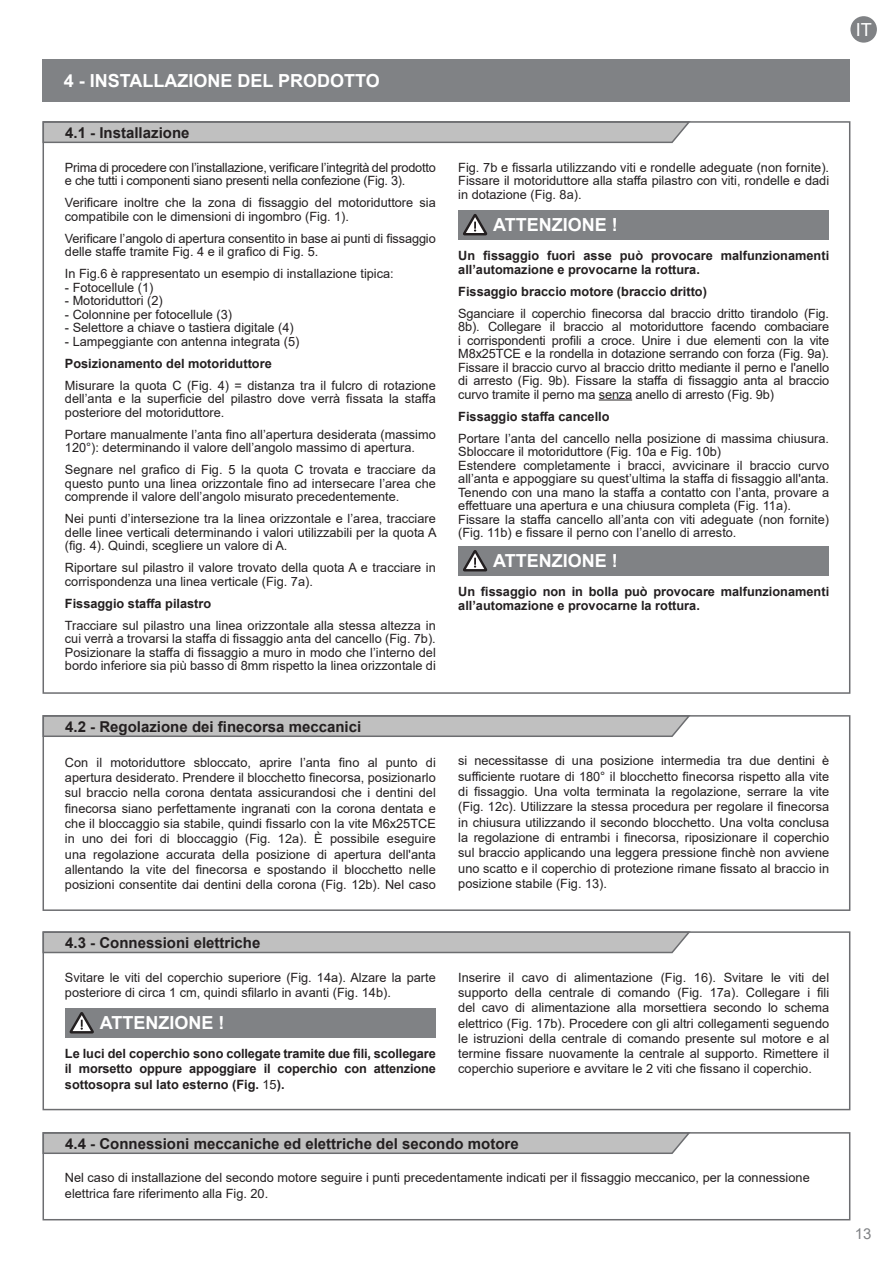
<style>
.page{position:relative;width:893px;height:1263px;background:#fff}
.page>*{position:absolute;margin:0;border:0;box-sizing:border-box;transform-origin:0 0}
.t1{font:700 18px "Arial";color:#fff}
.t2{font:18px "Arial";color:#fff}
.t3{font:700 15px "Arial";color:#231f20}
.t4{font:15px "Arial";color:#808285}
.t5{font:12.75px/13.5px "Arial";color:#231f20;text-align:justify}
.t6{font:700 12.75px/15.3px "Arial";color:#231f20}
.t7{font:12.75px/13.5px "Arial";letter-spacing:-.02em;color:#231f20}
.s1{font-weight:400}
</style>
<div class="page">
<div style="left:850px;top:16px;width:27px;height:27px;background:#808285;border-radius:50%"></div>
<div style="left:43px;top:60px;width:807px;height:42px;background:#808285"></div>
<svg style="left:42px;top:121px;width:647px;height:23px;background:#b6b6b7"></svg>
<svg style="left:42px;top:715px;width:646px;height:23px;background:#bdbdbd"></svg>
<svg style="left:42px;top:931px;width:647px;height:23px;background:#bcbcbc"></svg>
<svg style="left:42px;top:1132px;width:646px;height:23px;background:#bdbdbd"></svg>
<hr style="left:599px;top:399px;width:33px;height:1px;background:#231f20">
<div style="left:458px;top:210px;width:371px;height:30px;background:#808285"></div>
<svg style="left:463px;top:214px;width:24px;height:21px"></svg>
<div style="left:458px;top:546px;width:371px;height:30px;background:#808285"></div>
<svg style="left:463px;top:550px;width:24px;height:21px"></svg>
<div style="left:65px;top:1008px;width:371px;height:30px;background:#808285"></div>
<svg style="left:70px;top:1012px;width:24px;height:21px"></svg>
<div style="left:43px;top:715px;width:807px;height:196px;border:2px solid #6c6d70"></div>
<div style="left:43px;top:931px;width:807px;height:179px;border:2px solid #6c6d70"></div>
<div style="left:43px;top:1132px;width:807px;height:88px;border:2px solid #6c6d70"></div>
<p class="t1" style="left:64px;top:68px;width:318px">4 - INSTALLAZIONE DEL PRODOTTO</p>
<p class="t3" style="left:65px;top:122px;width:126px">4.1 - Installazione</p>
<p class="t7" style="left:65px;top:160px;width:372px">Prima di procedere con l’installazione, verificare l’integrità del prodotto e che tutti i componenti siano presenti nella confezione (Fig. 3).</p>
<p class="t5" style="left:65px;top:196px;width:372px">Verificare inoltre che la zona di fissaggio del motoriduttore sia compatibile con le dimensioni di ingombro (Fig. 1).</p>
<p class="t5" style="left:65px;top:231px;width:372px">Verificare l’angolo di apertura consentito in base ai punti di fissaggio delle staffe tramite Fig. 4 e il grafico di Fig. 5.</p>
<p class="t5" style="left:65px;top:267px;width:330px">In Fig.6 è rappresentato un esempio di installazione tipica:</p>
<p class="t5" style="left:65px;top:280px;width:90px">- Fotocellule (1)</p>
<p class="t5" style="left:65px;top:294px;width:99px">- Motoriduttori (2)</p>
<p class="t5" style="left:65px;top:307px;width:169px">- Colonnine per fotocellule (3)</p>
<p class="t5" style="left:65px;top:321px;width:230px">- Selettore a chiave o tastiera digitale (4)</p>
<p class="t5" style="left:65px;top:334px;width:236px">- Lampeggiante con antenna integrata (5)</p>
<p class="t6" style="left:65px;top:356px;width:208px">Posizionamento del motoriduttore</p>
<p class="t5" style="left:65px;top:378px;width:372px">Misurare la quota C (Fig. 4) = distanza tra il fulcro di rotazione dell’anta e la superficie del pilastro dove verrà fissata la staffa posteriore del motoriduttore.</p>
<p class="t5" style="left:65px;top:427px;width:372px">Portare manualmente l’anta fino all’apertura desiderata (massimo<br>120°): determinando il valore dell’angolo massimo di apertura.</p>
<p class="t5" style="left:65px;top:463px;width:372px">Segnare nel grafico di Fig. 5 la quota C trovata e tracciare da questo punto una linea orizzontale fino ad intersecare l’area che comprende il valore dell’angolo misurato precedentemente.</p>
<p class="t5" style="left:65px;top:512px;width:373px">Nei punti d’intersezione tra la linea orizzontale e l’area, tracciare delle linee verticali determinando i valori utilizzabili per la quota A (fig. 4). Quindi, scegliere un valore di A.</p>
<p class="t5" style="left:65px;top:561px;width:372px">Riportare sul pilastro il valore trovato della quota A e tracciare in corrispondenza una linea verticale (Fig. 7a).</p>
<p class="t6" style="left:65px;top:596px;width:148px">Fissaggio staffa pilastro</p>
<p class="t5" style="left:65px;top:618px;width:372px">Tracciare sul pilastro una linea orizzontale alla stessa altezza in cui verrà a trovarsi la staffa di fissaggio anta del cancello (Fig. 7b).<br>Posizionare la staffa di fissaggio a muro in modo che l’interno del bordo inferiore sia più basso di 8mm rispetto la linea orizzontale di</p>
<p class="t3" style="left:65px;top:716px;width:297px">4.2 - Regolazione dei finecorsa meccanici</p>
<p class="t5" style="left:458px;top:160px;width:372px">Fig. 7b e fissarla utilizzando viti e rondelle adeguate (non fornite).<br>Fissare il motoriduttore alla staffa pilastro con viti, rondelle e dadi in dotazione (Fig. 8a).</p>
<p class="t1" style="left:493px;top:212px;width:126px">ATTENZIONE !</p>
<p class="t6" style="left:458px;top:249px;width:372px;line-height:13.5px">Un fissaggio fuori asse può provocare malfunzionamenti all’automazione e provocarne la rottura.</p>
<p class="t6" style="left:458px;top:284px;width:250px">Fissaggio braccio motore (braccio dritto)</p>
<p class="t5" style="left:458px;top:306px;width:372px">Sganciare il coperchio finecorsa dal braccio dritto tirandolo (Fig.<br>8b). Collegare il braccio al motoriduttore facendo combaciare i corrispondenti profili a croce. Unire i due elementi con la vite M8x25TCE e la rondella in dotazione serrando con forza (Fig. 9a).<br>Fissare il braccio curvo al braccio dritto mediante il perno e l'anello di arresto (Fig. 9b). Fissare la staffa di fissaggio anta al braccio curvo tramite il perno ma senza anello di arresto (Fig. 9b)</p>
<p class="t6" style="left:458px;top:409px;width:153px">Fissaggio staffa cancello</p>
<p class="t5" style="left:458px;top:431px;width:372px">Portare l’anta del cancello nella posizione di massima chiusura.<br>Sbloccare il motoriduttore (Fig. 10a e Fig. 10b)</p>
<p class="t5" style="left:458px;top:458px;width:372px">Estendere completamente i bracci, avvicinare il braccio curvo all’anta e appoggiare su quest’ultima la staffa di fissaggio all'anta.<br>Tenendo con una mano la staffa a contatto con l’anta, provare a effettuare una apertura e una chiusura completa (Fig. 11a).</p>
<p class="t5" style="left:458px;top:512px;width:372px">Fissare la staffa cancello all’anta con viti adeguate (non fornite) (Fig. 11b) e fissare il perno con l’anello di arresto.</p>
<p class="t1" style="left:493px;top:548px;width:126px">ATTENZIONE !</p>
<p class="t6" style="left:458px;top:585px;width:372px;line-height:13.5px">Un fissaggio non in bolla può provocare malfunzionamenti all’automazione e provocarne la rottura.</p>
<p class="t5" style="left:65px;top:755px;width:372px;line-height:15.3px">Con il motoriduttore sbloccato, aprire l’anta fino al punto di apertura desiderato. Prendere il blocchetto finecorsa, posizionarlo sul braccio nella corona dentata assicurandosi che i dentini del finecorsa siano perfettamente ingranati con la corona dentata e che il bloccaggio sia stabile, quindi fissarlo con la vite M6x25TCE in uno dei fori di bloccaggio (Fig. 12a). È possibile eseguire una regolazione accurata della posizione di apertura dell'anta allentando la vite del finecorsa e spostando il blocchetto nelle posizioni consentite dai dentini della corona (Fig. 12b). Nel caso</p>
<p class="t5" style="left:458px;top:753px;width:372px;line-height:15.3px">si necessitasse di una posizione intermedia tra due dentini è sufficiente ruotare di 180° il blocchetto finecorsa rispetto alla vite di fissaggio. Una volta terminata la regolazione, serrare la vite (Fig. 12c). Utilizzare la stessa procedura per regolare il finecorsa in chiusura utilizzando il secondo blocchetto. Una volta conclusa la regolazione di entrambi i finecorsa, riposizionare il coperchio sul braccio applicando una leggera pressione finchè non avviene uno scatto e il coperchio di protezione rimane fissato al braccio in posizione stabile (Fig. 13).</p>
<p class="t3" style="left:65px;top:932px;width:197px">4.3 - Connessioni elettriche</p>
<p class="t5" style="left:65px;top:969px;width:372px;line-height:15.3px">Svitare le viti del coperchio superiore (Fig. 14a). Alzare la parte posteriore di circa 1 cm, quindi sfilarlo in avanti (Fig. 14b).</p>
<p class="t1" style="left:100px;top:1010px;width:126px">ATTENZIONE !</p>
<p class="t6" style="left:65px;top:1046px;width:372px;text-align:justify">Le luci del coperchio sono collegate tramite due fili, scollegare il morsetto oppure appoggiare il coperchio con attenzione sottosopra sul lato esterno (Fig. <span class="s1">15</span>).</p>
<p class="t5" style="left:458px;top:969px;width:372px;line-height:15.3px">Inserire il cavo di alimentazione (Fig. 16). Svitare le viti del supporto della centrale di comando (Fig. 17a). Collegare i fili del cavo di alimentazione alla morsettiera secondo lo schema elettrico (Fig. 17b). Procedere con gli altri collegamenti seguendo le istruzioni della centrale di comando presente sul motore e al termine fissare nuovamente la centrale al supporto. Rimettere il coperchio superiore e avvitare le 2 viti che fissano il coperchio.</p>
<p class="t3" style="left:65px;top:1133px;width:455px">4.4 - Connessioni meccaniche ed elettriche del secondo motore</p>
<p class="t5" style="left:65px;top:1171px;width:746px">Nel caso di installazione del secondo motore seguire i punti precedentamente indicati per il fissaggio meccanico, per la connessione</p>
<p class="t5" style="left:65px;top:1186px;width:205px">elettrica fare riferimento alla Fig. 20.</p>
<h1 class="t2" style="left:856px;top:17px;width:18px">IT</h1>
<p class="t4" style="left:855px;top:1223px;width:18px">13</p>
</div>
